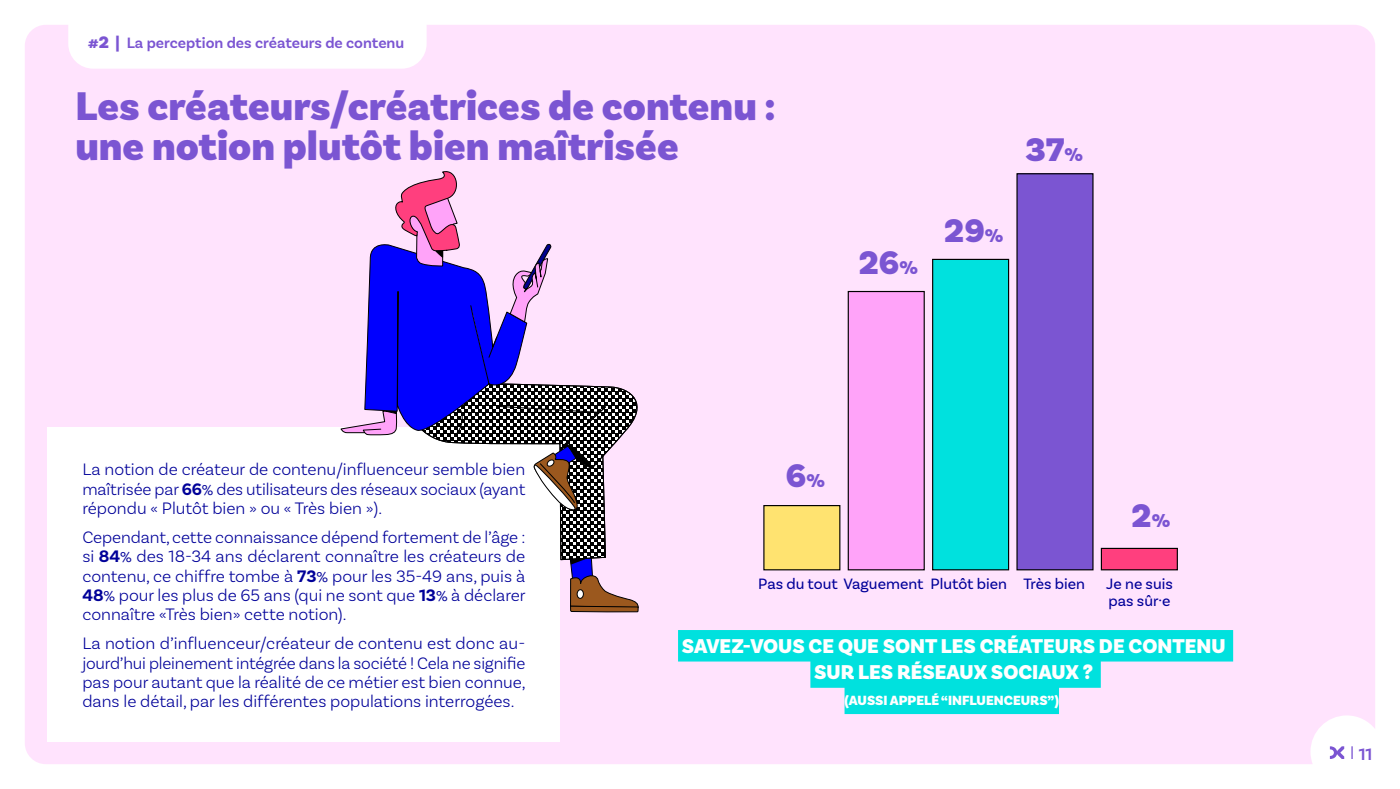
<style>
.page{position:relative;width:1400px;height:789px;background:#fff}
.page>*{position:absolute;margin:0;border:0;box-sizing:border-box;transform-origin:0 0}
.t1{font:900 42px/40.2px "Basic Sans";color:#7b55d2}
.t2{font:900 34.3px "Basic Sans";color:#7b55d2}
.t3{font:900 21px/26.2px "Basic Sans";color:#fff;text-align:center}
.t4{font:300 17.5px/19.2px "Basic Sans";color:#009;text-align:justify}
.t5{font:600 17.5px "Basic Sans";color:#7b55d2}
.t6{font:15.75px/17.5px "Basic Sans";color:#009}
.t7{font:600 15.75px "Basic Sans";color:#7b55d2}
.t8{font:900 14px "Basic Sans";color:#fff}
.s1{font-weight:900;font-size:17.5px}
.s2{font-size:19.43px}
.s3{font-weight:700}
.s4{font-family:"Avenir";font-weight:400;font-size:14px}
</style>
<div class="page">
<div style="left:25px;top:25px;width:1350px;height:739px;background:#ffe3fd"></div>
<div style="left:68px;top:0;width:359px;height:69px;background:#fff;border-radius:25px"></div>
<svg style="left:1351px;top:746px;width:2px;height:13px"></svg>
<svg style="left:1330px;top:746px;width:14px;height:13px"></svg>
<div style="left:1101px;top:548px;width:76px;height:22px;background:#ff3f7e"></div>
<div style="left:1101px;top:548px;width:77px;height:22px;border:1px solid #000"></div>
<div style="left:1017px;top:174px;width:76px;height:396px;background:#7b55d2"></div>
<div style="left:933px;top:259px;width:76px;height:311px;background:#00e1de"></div>
<div style="left:932px;top:259px;width:77px;height:311px;border:1px solid #000"></div>
<div style="left:848px;top:291px;width:76px;height:279px;background:#ffa3f9"></div>
<div style="left:848px;top:291px;width:77px;height:279px;border:1px solid #000"></div>
<div style="left:764px;top:505px;width:76px;height:65px;background:#ffe370"></div>
<div style="left:678px;top:630px;width:555px;height:31px;background:#00e1de"></div>
<div style="left:810px;top:656px;width:291px;height:32px;background:#00e1de"></div>
<div style="left:845px;top:682px;width:214px;height:32px;background:#00e1de"></div>
<svg style="left:48px;top:427px;width:512px;height:315px"></svg>
<svg style="left:421px;top:274px;width:229px;height:286px;fill:#ffe3fd"></svg>
<svg style="left:569px;top:555px;width:70px;height:58px;background:#ac8995"></svg>
<svg style="left:340px;top:167px;width:260px;height:349px"></svg>
<p class="t7" style="left:88px;top:33px;width:318px"><span class="s1">#2</span> <span class="s1">|</span> La perception des créateurs de contenu</p>
<h1 class="t1" style="left:75px;top:87px;width:702px">Les créateurs/créatrices de contenu : une notion plutôt bien maîtrisée</h1>
<h2 class="t2" style="left:859px;top:241px;width:61px">26<span class="s2">%</span></h2>
<h2 class="t2" style="left:1025px;top:129px;width:59px">37<span class="s2">%</span></h2>
<h2 class="t2" style="left:944px;top:210px;width:61px">29<span class="s2">%</span></h2>
<p class="t4" style="left:82px;top:460px;width:444px">La notion de créateur de contenu/influenceur semble bien maîtrisée par <span class="s3">66</span><span class="s4">%</span> des utilisateurs des réseaux sociaux (ayant répondu « Plutôt bien » ou « Très bien »).</p>
<p class="t4" style="left:82px;top:527px;width:445px">Cependant, cette connaissance dépend fortement de l’âge : si <span class="s3">84</span><span class="s4">%</span> des 18-34 ans déclarent connaître les créateurs de contenu, ce chiffre tombe à <span class="s3">73</span><span class="s4">%</span> pour les 35-49 ans, puis à <span class="s3">48</span><span class="s4">%</span> pour les plus de 65 ans (qui ne sont que <span class="s3">13</span><span class="s4">%</span> à déclarer connaître «Très bien» cette notion).</p>
<p class="t4" style="left:82px;top:633px;width:445px">La notion d’influenceur/créateur de contenu est donc au&shy;jourd’hui pleinement intégrée dans la société ! Cela ne signifie pas pour autant que la réalité de ce métier est bien connue, dans le détail, par les différentes populations interrogées.</p>
<h2 class="t2" style="left:786px;top:455px;width:41px">6<span class="s2">%</span></h2>
<h2 class="t2" style="left:1132px;top:495px;width:40px">2<span class="s2">%</span></h2>
<p class="t6" style="left:758px;top:574px;width:328px">Pas du tout Vaguement Plutôt bien Très bien</p>
<p class="t6" style="left:1106px;top:574px;width:68px">Je ne suis pas sûr·e</p>
<p class="t3" style="left:682px;top:633px;width:545px">SAVEZ-VOUS CE QUE SONT LES CRÉATEURS DE CONTENU<br>SUR LES RÉSEAUX SOCIAUX ?</p>
<p class="t8" style="left:845px;top:692px;width:216px">(AUSSI APPELÉ “INFLUENCEURS”)</p>
<p class="t5" style="left:1359px;top:743px;width:15px">11</p>
</div>
